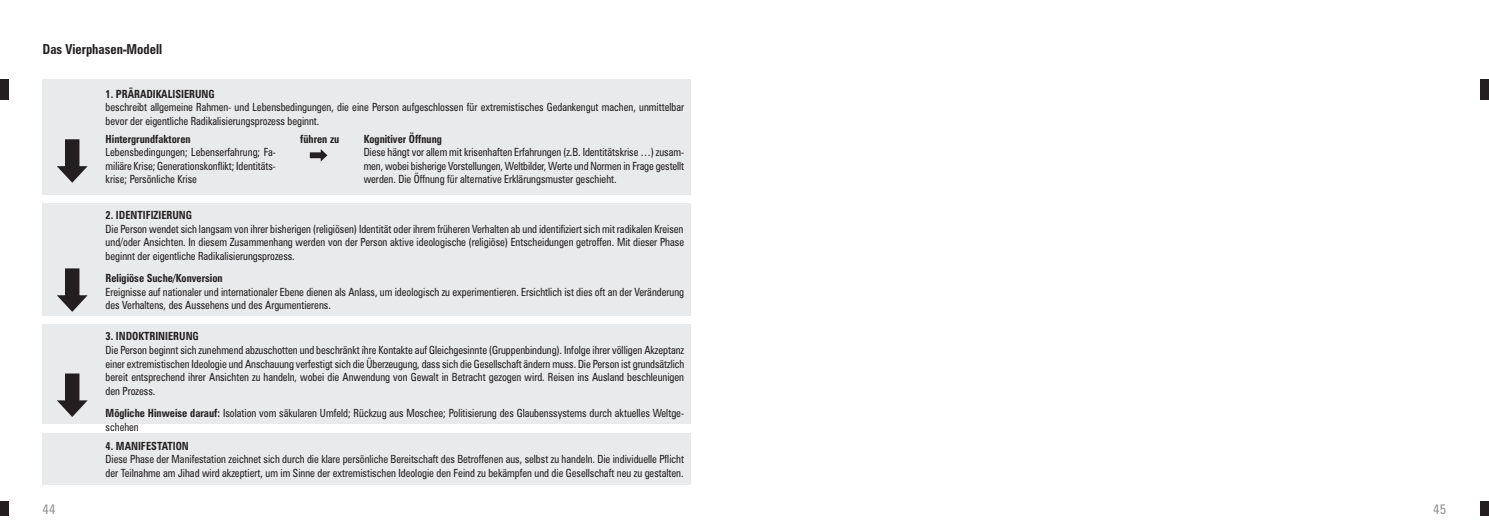
<style>
.page{position:relative;width:1489px;height:527px;background:#fff}
.page>*{position:absolute;margin:0;border:0;box-sizing:border-box;transform-origin:0 0}
.t1{font:700 condensed 13.75px "Zurich BT";color:#231f20;scale:.93 1}
.t2{font:condensed 13.75px "Zurich BT";color:#939598}
.t3{font:condensed 11.25px/13.5px "Zurich BT";color:#231f20;scale:.93 1}
.t4{font:700 condensed 11.25px "Zurich BT";color:#231f20;scale:.93 1}
.s1{font-weight:700}
</style>
<div class="page">
<div style="left:1480px;top:500px;width:8px;height:15px;background:#231f20"></div>
<div style="left:0;top:500px;width:8px;height:15px;background:#231f20"></div>
<div style="left:0;top:79px;width:8px;height:21px;background:#231f20"></div>
<div style="left:1480px;top:79px;width:8px;height:21px;background:#231f20"></div>
<div style="left:43px;top:432px;width:648px;height:52px;background:#e9eaeb"></div>
<div style="left:43px;top:203px;width:648px;height:112px;background:#e9eaeb"></div>
<div style="left:43px;top:324px;width:648px;height:99px;background:#e9eaeb"></div>
<div style="left:43px;top:79px;width:648px;height:115px;background:#e9eaeb"></div>
<svg style="left:310px;top:149px;width:17px;height:12px"></svg>
<svg style="left:57px;top:139px;width:31px;height:43px"></svg>
<svg style="left:57px;top:268px;width:31px;height:43px"></svg>
<svg style="left:57px;top:373px;width:31px;height:43px"></svg>
<p class="t1" style="left:43px;top:40px;width:130px">Das Vierphasen-Modell</p>
<p class="t4" style="left:106px;top:87px;width:119px">1. PRÄRADIKALISIERUNG</p>
<p class="t3" style="left:106px;top:100px;width:623px">beschreibt allgemeine Rahmen- und Lebensbedingungen, die eine Person aufgeschlossen für extremistisches Gedankengut machen, unmittelbar bevor der eigentliche Radikalisierungsprozess beginnt.</p>
<p class="t4" style="left:364px;top:132px;width:86px">Kognitiver Öffnung</p>
<p class="t3" style="left:364px;top:145px;width:346px;text-align:justify">Diese hängt vor allem mit krisenhaften Erfahrungen (z.B. Identitätskrise …) zusam&shy;men, wobei bisherige Vorstellungen, Weltbilder, Werte und Normen in Frage gestellt werden. Die Öffnung für alternative Erklärungsmuster geschieht.</p>
<p class="t4" style="left:106px;top:132px;width:93px">Hintergrundfaktoren</p>
<p class="t3" style="left:106px;top:145px;width:184px;text-align:justify">Lebensbedingungen; Lebenserfahrung; Fa&shy;miliäre Krise; Generationskonflikt; Identitäts&shy;krise; Persönliche Krise</p>
<p class="t4" style="left:300px;top:132px;width:44px">führen zu</p>
<p class="t4" style="left:106px;top:208px;width:94px">2. IDENTIFIZIERUNG</p>
<p class="t3" style="left:106px;top:221px;width:623px;text-align:justify">Die Person wendet sich langsam von ihrer bisherigen (religiösen) Identität oder ihrem früheren Verhalten ab und identifiziert sich mit radikalen Kreisen und/oder Ansichten. In diesem Zusammenhang werden von der Person aktive ideologische (religiöse) Entscheidungen getroffen. Mit dieser Phase beginnt der eigentliche Radikalisierungsprozess.</p>
<p class="t4" style="left:106px;top:271px;width:127px">Religiöse Suche/Konversion</p>
<p class="t3" style="left:106px;top:284px;width:623px">Ereignisse auf nationaler und internationaler Ebene dienen als Anlass, um ideologisch zu experimentieren. Ersichtlich ist dies oft an der Veränderung des Verhaltens, des Aussehens und des Argumentierens.</p>
<p class="t4" style="left:106px;top:329px;width:102px">3. INDOKTRINIERUNG</p>
<p class="t3" style="left:106px;top:343px;width:623px;text-align:justify">Die Person beginnt sich zunehmend abzuschotten und beschränkt ihre Kontakte auf Gleichgesinnte (Gruppenbindung). Infolge ihrer völligen Akzeptanz einer extremistischen Ideologie und Anschauung verfestigt sich die Überzeugung, dass sich die Gesellschaft ändern muss. Die Person ist grundsätzlich bereit entsprechend ihrer Ansichten zu handeln, wobei die Anwendung von Gewalt in Betracht gezogen wird. Reisen ins Ausland beschleunigen den Prozess.</p>
<p class="t3" style="left:106px;top:406px;width:623px"><span class="s1">Mögliche Hinweise darauf:</span> Isolation vom säkularen Umfeld; Rückzug aus Moschee; Politisierung des Glaubenssystems durch aktuelles Weltge&shy;schehen</p>
<p class="t4" style="left:106px;top:438px;width:91px">4. MANIFESTATION</p>
<p class="t3" style="left:106px;top:452px;width:623px">Diese Phase der Manifestation zeichnet sich durch die klare persönliche Bereitschaft des Betroffenen aus, selbst zu handeln. Die individuelle Pflicht der Teilnahme am Jihad wird akzeptiert, um im Sinne der extremistischen Ideologie den Feind zu bekämpfen und die Gesellschaft neu zu gestalten.</p>
<p class="t2" style="left:43px;top:500px;width:15px">44</p>
<p class="t2" style="left:1432px;top:500px;width:15px">45</p>
</div>
